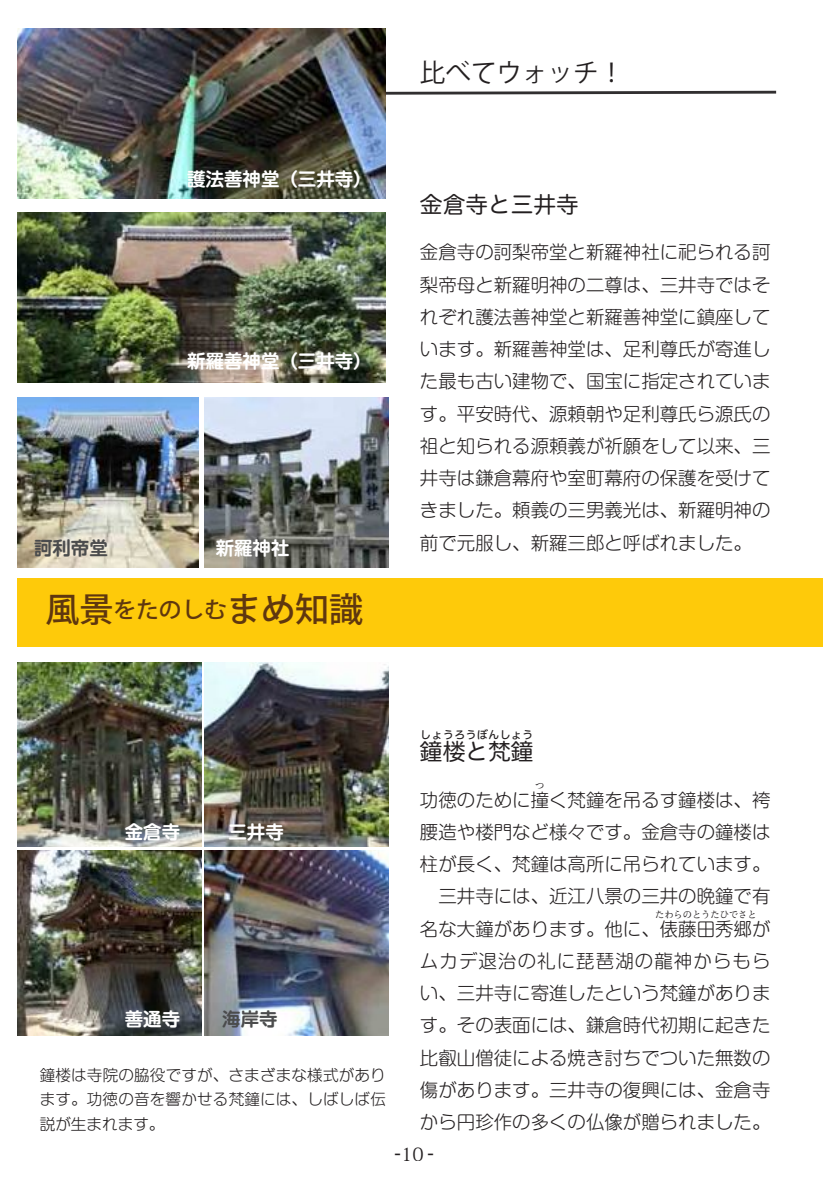
<style>
.page{position:relative;width:840px;height:1191px;background:#fff}
.page>*{position:absolute;margin:0;border:0;box-sizing:border-box;transform-origin:0 0}
.t1{font:500 34px "Koz Go Pro";color:#5f370f}
.t2{font:25.6px "Koz Go Pro";color:#231f20}
.t3{font:22.6px "Hira Maru Pro W4";color:#231f20}
.t4{font:300 18.4px/32.2px "Shin M Go Pro";color:#231f20;text-align:justify}
.t5{font:700 18.4px "Shin M Go Pro De";color:#fff}
.t6{font:700 18.4px "Shin M Go Pro De";color:#4b4c4d}
.t7{font:500 18.4px "Koz Go Pro";color:#231f20}
.t8{font:18.4px "Koz Min Pro";color:#231f20}
.t9{font:300 15.6px/24px "Shin M Go Pro";letter-spacing:.01em;color:#231f20;text-align:justify}
.t10{font:11.4px "Hira Maru Pro W4";color:#231f20}
.t11{font:300 9.2px "Shin M Go Pro";color:#231f20}
.s1{font-size:22.6px}
</style>
<div class="page">
<div style="left:17px;top:578px;width:805px;height:68px;background:#feca0a"></div>
<svg style="left:386px;top:90px;width:391px;height:5px"></svg>
<img style="left:17px;top:28px;width:369px;height:170px">
<img style="left:17px;top:213px;width:369px;height:170px">
<img style="left:204px;top:850px;width:184px;height:185px">
<img style="left:17px;top:850px;width:184px;height:185px">
<img style="left:204px;top:662px;width:184px;height:184px">
<img style="left:204px;top:397px;width:184px;height:170px">
<img style="left:17px;top:662px;width:184px;height:184px">
<img style="left:17px;top:397px;width:181px;height:170px">
<p class="t5" style="left:187px;top:164px;width:186px">護法善神堂（三井寺）</p>
<p class="t5" style="left:187px;top:346px;width:186px">新羅善神堂（三井寺）</p>
<p class="t6" style="left:34px;top:533px;width:75px">訶利帝堂</p>
<p class="t5" style="left:215px;top:533px;width:75px">新羅神社</p>
<h1 class="t1" style="left:45px;top:588px;width:319px">風景<span class="s1">をたのしむ</span>まめ知識</h1>
<h2 class="t2" style="left:420px;top:56px;width:206px">比べてウォッチ！</h2>
<p class="t3" style="left:420px;top:184px;width:160px">金倉寺と三井寺</p>
<p class="t4" style="left:420px;top:234px;width:352px">金倉寺の訶梨帝堂と新羅神社に祀られる訶梨帝母と新羅明神の二尊は、三井寺ではそれぞれ護法善神堂と新羅善神堂に鎮座しています。新羅善神堂は、足利尊氏が寄進した最も古い建物で、国宝に指定されています。平安時代、源頼朝や足利尊氏ら源氏の祖と知られる源頼義が祈願をして以来、三井寺は鎌倉幕府や室町幕府の保護を受けてきました。頼義の三男義光は、新羅明神の前で元服し、新羅三郎と呼ばれました。</p>
<p class="t5" style="left:125px;top:816px;width:57px">金倉寺</p>
<p class="t5" style="left:210px;top:816px;width:75px">　三井寺</p>
<p class="t5" style="left:125px;top:1003px;width:57px">善通寺</p>
<p class="t6" style="left:222px;top:1003px;width:57px">海岸寺</p>
<p class="t9" style="left:40px;top:1061px;width:347px">鐘楼は寺院の脇役ですが、さまざまな様式があります。功徳の音を響かせる梵鐘には、しばしば伝説が生まれます。</p>
<p class="t10" style="left:420px;top:724px;width:115px">しょうろうぼんしょう</p>
<p class="t3" style="left:420px;top:732px;width:115px">鐘楼と梵鐘</p>
<p class="t11" style="left:535px;top:778px;width:11px">つ</p>
<p class="t4" style="left:420px;top:813px;width:352px">腰造や楼門など様々です。金倉寺の鐘楼は柱が長く、梵鐘は高所に吊られています。　三井寺には、近江八景の三井の晩鐘で有名な大鐘があります。他に、俵藤田秀郷が</p>
<p class="t4" style="left:420px;top:781px;width:352px">功徳のために撞く梵鐘を吊るす鐘楼は、袴</p>
<p class="t11" style="left:654px;top:907px;width:103px">たわらのとうたひでさと</p>
<p class="t4" style="left:420px;top:942px;width:352px">ムカデ退治の礼に琵琶湖の龍神からもらい、三井寺に寄進したという梵鐘があります。その表面には、鎌倉時代初期に起きた比叡山僧徒による焼き討ちでついた無数の傷があります。三井寺の復興には、金倉寺から円珍作の多くの仏像が贈られました。</p>
<p class="t8" style="left:401px;top:1141px;width:24px">10</p>
<p class="t7" style="left:394px;top:1141px;width:41px">- 　 -</p>
</div>
